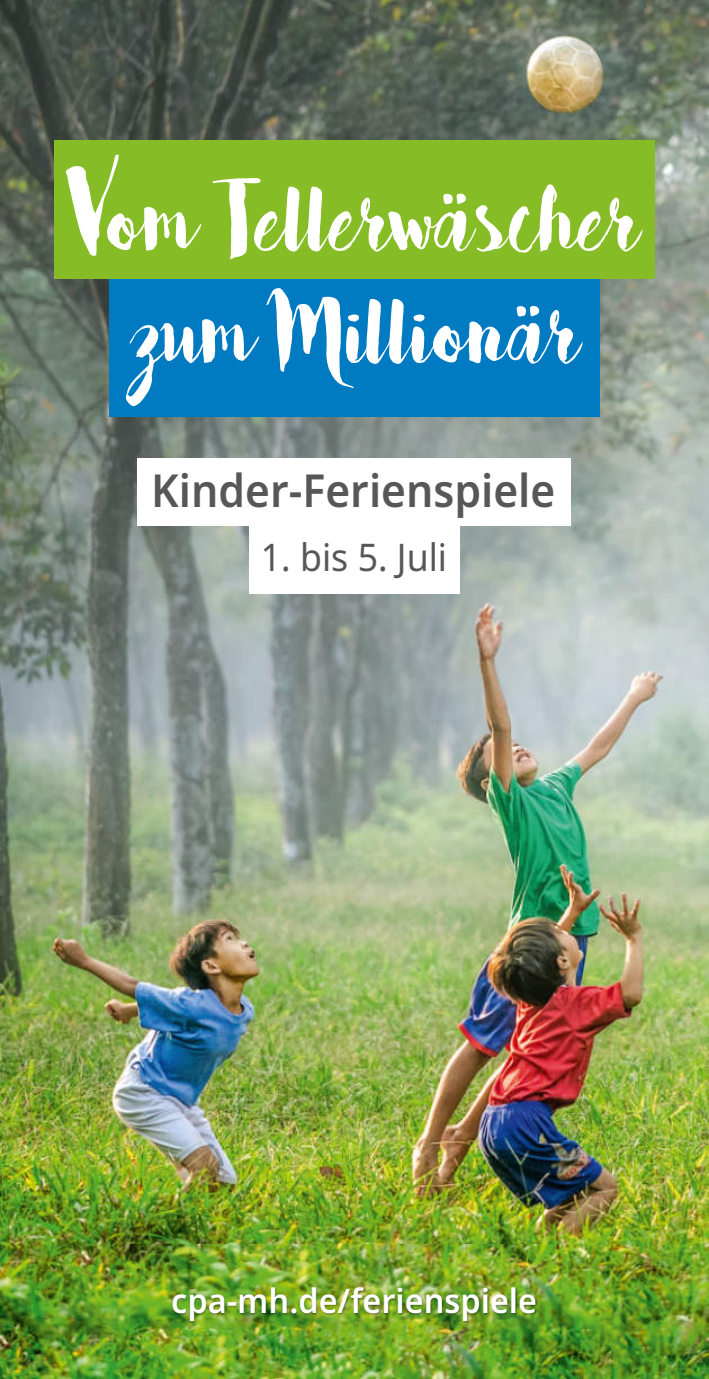
<style>
.page{position:relative;width:709px;height:1379px;background:#fff}
.page>*{position:absolute;margin:0;border:0;box-sizing:border-box;transform-origin:0 0}
.t1{font:113.85px "Bakery";color:#fff;scale:.93 1}
.t2{font:600 45.45px "Noto Sans";color:#575757;scale:.94 1}
.t3{font:38.02px "Noto Sans";color:#575757;scale:.94 1}
.t4{font:600 33.75px "Noto Sans";color:#fff;scale:.96 1}
</style>
<div class="page">
<img style="left:0;top:0;width:708px;height:1378px">
<img style="left:131px;top:1244px;width:466px;height:118px">
<div style="left:137px;top:458px;width:434px;height:68px;background:#fff"></div>
<div style="left:249px;top:526px;width:210px;height:68px;background:#fff"></div>
<div style="left:109px;top:278px;width:490px;height:138px;background:#007ac1"></div>
<div style="left:54px;top:140px;width:600px;height:138px;background:#86bc25"></div>
<img style="left:173px;top:1286px;width:363px;height:35px">
<p class="t1" style="left:69px;top:145px;width:612px">Vom Tellerwäscher</p>
<p class="t1" style="left:131px;top:257px;width:481px">zum Millionär</p>
<p class="t2" style="left:151px;top:458px;width:431px">Kinder-Ferienspiele</p>
<p class="t3" style="left:261px;top:530px;width:200px">1. bis 5. Juli</p>
<p class="t4" style="left:171px;top:1276px;width:382px">cpa-mh.de/ferienspiele</p>
</div>
